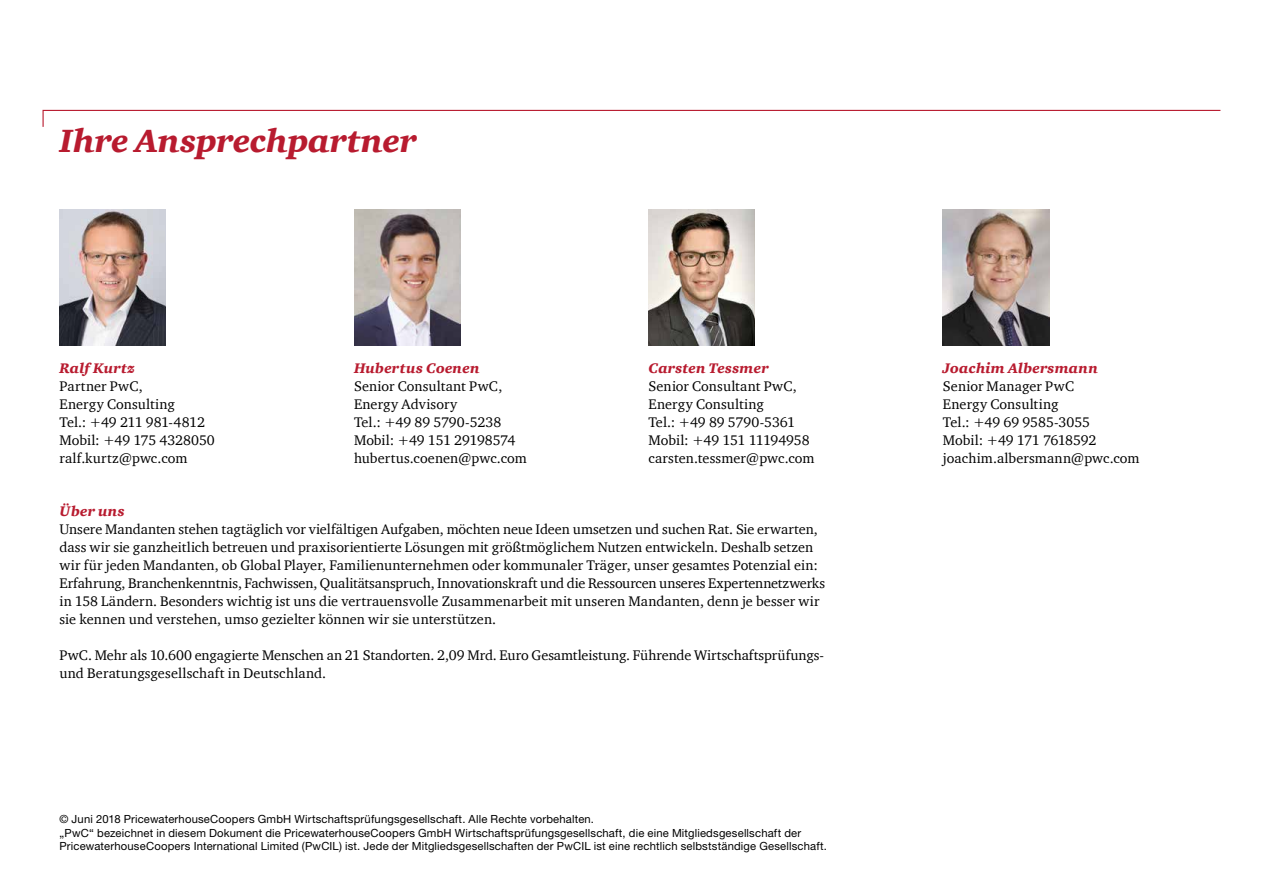
<style>
.page{position:relative;width:1263px;height:893px;background:#fff}
.page>*{position:absolute;margin:0;border:0;box-sizing:border-box;transform-origin:0 0}
.t1{font:italic 900 33px "Charter ITC Com";letter-spacing:-.01em;color:#b81b2f}
.t2{font:14.25px/18px "Charter ITC Com";color:#000}
.t3{font:italic 900 14.25px "Charter ITC Com";letter-spacing:.015em;color:#b81b2f}
.t4{font:11.25px/13.5px "Helvetica Neue LT";letter-spacing:.015em;color:#000}
</style>
<div class="page">
<svg style="left:42px;top:109px;width:1179px;height:18px"></svg>
<img style="left:60px;top:209px;width:106px;height:136px">
<img style="left:354px;top:209px;width:106px;height:136px">
<img style="left:648px;top:209px;width:107px;height:136px">
<img style="left:943px;top:209px;width:106px;height:136px">
<h1 class="t1" style="left:60px;top:120px;width:359px">Ihre Ansprechpartner</h1>
<p class="t3" style="left:60px;top:359px;width:77px">Ralf Kurtz</p>
<p class="t2" style="left:60px;top:377px;width:157px">Partner PwC,<br>Energy Consulting<br>Tel.: +49 211 981-4812<br>Mobil: +49 175 4328050 ralf.kurtz@pwc.com</p>
<p class="t3" style="left:354px;top:359px;width:127px">Hubertus Coenen</p>
<p class="t2" style="left:354px;top:377px;width:174px">Senior Consultant PwC,<br>Energy Advisory<br>Tel.: +49 89 5790-5238<br>Mobil: +49 151 29198574 hubertus.coenen@pwc.com</p>
<p class="t3" style="left:648px;top:359px;width:122px">Carsten Tessmer</p>
<p class="t2" style="left:648px;top:377px;width:168px">Senior Consultant PwC,<br>Energy Consulting<br>Tel.: +49 89 5790-5361<br>Mobil: +49 151 11194958 carsten.tessmer@pwc.com</p>
<p class="t3" style="left:60px;top:503px;width:67px">Über uns</p>
<p class="t2" style="left:60px;top:520px;width:767px">Unsere Mandanten stehen tagtäglich vor vielfältigen Aufgaben, möchten neue Ideen umsetzen und suchen Rat. Sie erwarten, dass wir sie ganzheitlich betreuen und praxisorientierte Lösungen mit größtmöglichem Nutzen entwickeln. Deshalb setzen wir für jeden Mandanten, ob Global Player, Familienunternehmen oder kommunaler Träger, unser gesamtes Potenzial ein:<br>Erfahrung, Branchenkenntnis, Fachwissen, Qualitätsanspruch, Innovationskraft und die Ressourcen unseres Expertennetzwerks in 158 Ländern. Besonders wichtig ist uns die vertrauensvolle Zusammenarbeit mit unseren Mandanten, denn je besser wir sie kennen und verstehen, umso gezielter können wir sie unterstützen.</p>
<p class="t2" style="left:60px;top:646px;width:765px">PwC. Mehr als 10.600 engagierte Menschen an 21 Standorten. 2,09 Mrd. Euro Gesamtleistung. Führende Wirtschaftsprüfungs&shy;und Beratungsgesellschaft in Deutschland.</p>
<p class="t4" style="left:60px;top:812px;width:769px">© Juni 2018 PricewaterhouseCoopers GmbH Wirtschaftsprüfungsgesellschaft. Alle Rechte vorbehalten.<br>„PwC“ bezeichnet in diesem Dokument die PricewaterhouseCoopers GmbH Wirtschaftsprüfungsgesellschaft, die eine Mitgliedsgesellschaft der<br>PricewaterhouseCoopers International Limited (PwCIL) ist. Jede der Mitgliedsgesellschaften der PwCIL ist eine rechtlich selbstständige Gesellschaft.</p>
<p class="t3" style="left:943px;top:359px;width:156px">Joachim Albersmann</p>
<p class="t2" style="left:943px;top:377px;width:198px">Senior Manager PwC<br>Energy Consulting<br>Tel.: +49 69 9585-3055<br>Mobil: +49 171 7618592 joachim.albersmann@pwc.com</p>
</div>
